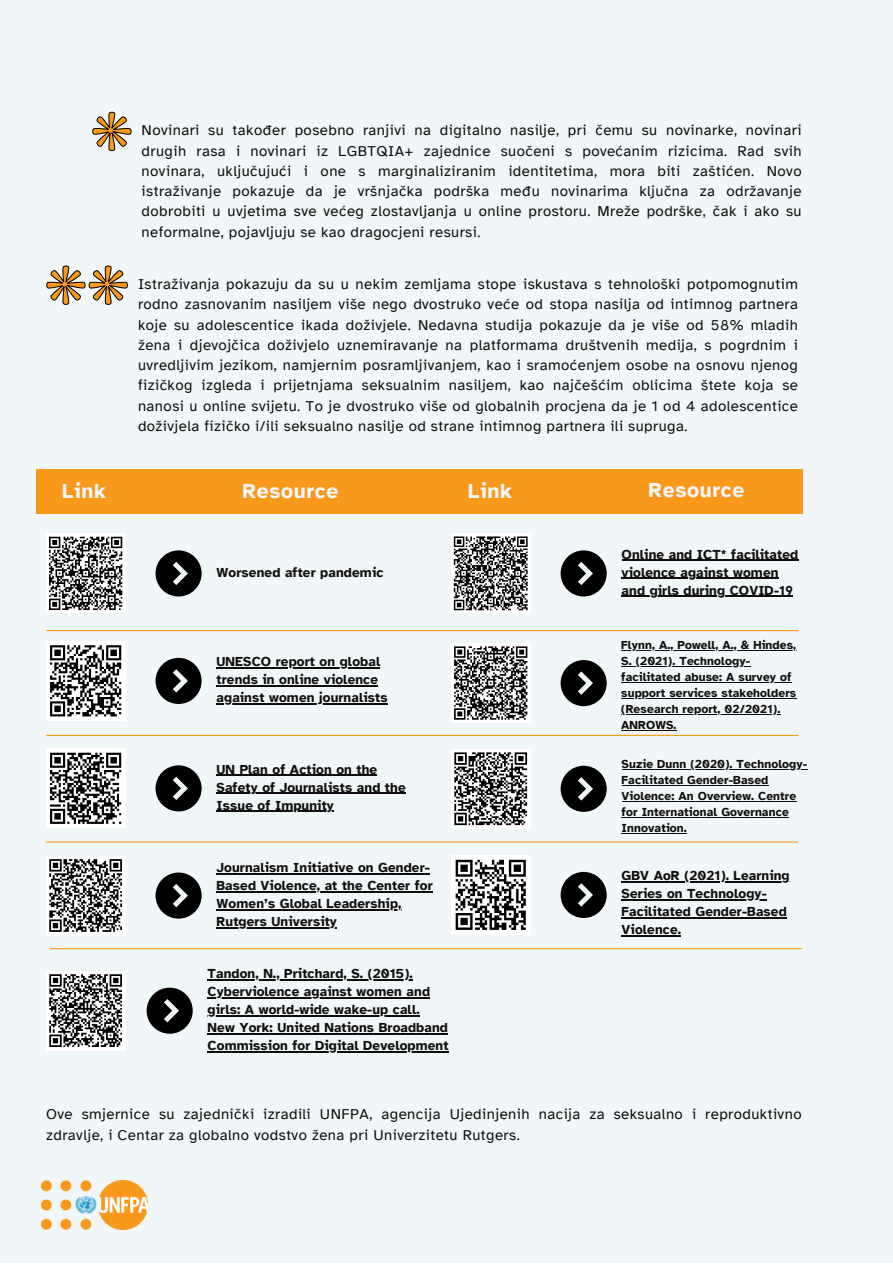
<style>
.page{position:relative;width:893px;height:1264px;background:#fff}
.page>*{position:absolute;margin:0;border:0;box-sizing:border-box;transform-origin:0 0}
.t1{font:700 21px "Atkinson Hyperlegible";letter-spacing:.03em;color:#f1f6f9}
.t2{font:15px/20.2px "Atkinson Hyperlegible";letter-spacing:.03em;color:#100f0d;text-align:justify}
.t3{font:700 13.5px/18px "Atkinson Hyperlegible";letter-spacing:.01em;color:#100f0d}
.t4{font:700 12px/16px "Atkinson Hyperlegible";letter-spacing:.01em;color:#100f0d}
</style>
<div class="page">
<div style="left:0;top:0;width:892px;height:1262px;background:#f1f6f9"></div>
<svg style="left:92px;top:112px;width:39px;height:39px"></svg>
<svg style="left:46px;top:265px;width:82px;height:40px"></svg>
<div style="left:36px;top:470px;width:766px;height:44px;background:#f8991c"></div>
<div style="left:46px;top:533px;width:79px;height:80px;background:#fff"></div>
<svg style="left:49px;top:536px;width:74px;height:74px"></svg>
<div style="left:46px;top:641px;width:79px;height:79px;background:#fff"></div>
<svg style="left:50px;top:645px;width:72px;height:72px"></svg>
<svg style="left:155px;top:550px;width:47px;height:46px"></svg>
<div style="left:46px;top:748px;width:79px;height:80px;background:#fff"></div>
<svg style="left:50px;top:752px;width:72px;height:72px"></svg>
<div style="left:46px;top:855px;width:79px;height:80px;background:#fff"></div>
<svg style="left:49px;top:859px;width:73px;height:73px"></svg>
<div style="left:46px;top:970px;width:79px;height:80px;background:#fff"></div>
<svg style="left:49px;top:974px;width:73px;height:73px"></svg>
<img style="left:41px;top:1180px;width:106px;height:49px">
<hr style="left:46px;top:630px;width:752px;height:1px;background:#f8991c">
<hr style="left:46px;top:735px;width:752px;height:1px;background:#f8991c">
<hr style="left:46px;top:841px;width:752px;height:1px;background:#f8991c">
<hr style="left:50px;top:948px;width:752px;height:1px;background:#f8991c">
<hr style="left:216px;top:667px;width:164px;height:1px;background:#100f0d">
<hr style="left:216px;top:685px;width:162px;height:1px;background:#100f0d">
<hr style="left:216px;top:703px;width:172px;height:1px;background:#100f0d">
<svg style="left:155px;top:658px;width:47px;height:46px"></svg>
<hr style="left:216px;top:774px;width:161px;height:2px;background:#100f0d">
<hr style="left:216px;top:792px;width:190px;height:2px;background:#100f0d">
<hr style="left:216px;top:810px;width:118px;height:2px;background:#100f0d">
<svg style="left:155px;top:765px;width:47px;height:46px"></svg>
<hr style="left:216px;top:873px;width:214px;height:1px;background:#100f0d">
<hr style="left:216px;top:891px;width:217px;height:1px;background:#100f0d">
<hr style="left:216px;top:909px;width:185px;height:1px;background:#100f0d">
<hr style="left:216px;top:927px;width:121px;height:1px;background:#100f0d">
<svg style="left:155px;top:872px;width:47px;height:46px"></svg>
<hr style="left:208px;top:979px;width:205px;height:1px;background:#100f0d">
<hr style="left:208px;top:997px;width:222px;height:1px;background:#100f0d">
<hr style="left:208px;top:1015px;width:212px;height:1px;background:#100f0d">
<hr style="left:208px;top:1033px;width:240px;height:1px;background:#100f0d">
<hr style="left:208px;top:1051px;width:240px;height:1px;background:#100f0d">
<svg style="left:147px;top:987px;width:46px;height:46px"></svg>
<hr style="left:621px;top:560px;width:177px;height:1px;background:#100f0d">
<hr style="left:621px;top:578px;width:157px;height:1px;background:#100f0d">
<hr style="left:621px;top:596px;width:172px;height:1px;background:#100f0d">
<div style="left:451px;top:533px;width:79px;height:80px;background:#fff"></div>
<svg style="left:453px;top:536px;width:75px;height:75px"></svg>
<svg style="left:560px;top:550px;width:46px;height:46px"></svg>
<hr style="left:621px;top:650px;width:175px;height:1px;background:#100f0d">
<hr style="left:621px;top:666px;width:129px;height:1px;background:#100f0d">
<hr style="left:621px;top:682px;width:170px;height:1px;background:#100f0d">
<hr style="left:621px;top:698px;width:175px;height:1px;background:#100f0d">
<hr style="left:621px;top:714px;width:159px;height:1px;background:#100f0d">
<hr style="left:621px;top:730px;width:55px;height:1px;background:#100f0d">
<div style="left:451px;top:643px;width:79px;height:80px;background:#fff"></div>
<svg style="left:454px;top:646px;width:74px;height:74px"></svg>
<svg style="left:560px;top:660px;width:46px;height:46px"></svg>
<hr style="left:621px;top:768px;width:186px;height:1px;background:#100f0d">
<hr style="left:621px;top:784px;width:147px;height:1px;background:#100f0d">
<hr style="left:621px;top:800px;width:175px;height:1px;background:#100f0d">
<hr style="left:621px;top:816px;width:167px;height:1px;background:#100f0d">
<hr style="left:621px;top:832px;width:66px;height:1px;background:#100f0d">
<div style="left:451px;top:748px;width:79px;height:80px;background:#fff"></div>
<svg style="left:454px;top:752px;width:74px;height:74px"></svg>
<svg style="left:560px;top:765px;width:46px;height:46px"></svg>
<hr style="left:621px;top:881px;width:168px;height:1px;background:#100f0d">
<hr style="left:621px;top:899px;width:145px;height:1px;background:#100f0d">
<hr style="left:621px;top:917px;width:165px;height:1px;background:#100f0d">
<hr style="left:621px;top:935px;width:60px;height:1px;background:#100f0d">
<div style="left:451px;top:855px;width:79px;height:79px;background:#fff"></div>
<svg style="left:455px;top:859px;width:71px;height:71px"></svg>
<svg style="left:560px;top:871px;width:46px;height:47px"></svg>
<p class="t2" style="left:142px;top:120px;width:661px">Novinari su također posebno ranjivi na digitalno nasilje, pri čemu su novinarke, novinari drugih rasa i novinari iz LGBTQIA+ zajednice suočeni s povećanim rizicima. Rad svih novinara, uključujući i one s marginaliziranim identitetima, mora biti zaštićen. Novo istraživanje pokazuje da je vršnjačka podrška među novinarima ključna za održavanje dobrobiti u uvjetima sve većeg zlostavljanja u online prostoru. Mreže podrške, čak i ako su neformalne, pojavljuju se kao dragocjeni resursi.</p>
<p class="t2" style="left:138px;top:274px;width:661px">Istraživanja pokazuju da su u nekim zemljama stope iskustava s tehnološki potpomognutim rodno zasnovanim nasiljem više nego dvostruko veće od stopa nasilja od intimnog partnera koje su adolescentice ikada doživjele. Nedavna studija pokazuje da je više od 58% mladih žena i djevojčica doživjelo uznemiravanje na platformama društvenih medija, s pogrdnim i uvredljivim jezikom, namjernim posramljivanjem, kao i sramoćenjem osobe na osnovu njenog fizičkog izgleda i prijetnjama seksualnim nasiljem, kao najčešćim oblicima štete koja se nanosi u online svijetu. To je dvostruko više od globalnih procjena da je 1 od 4 adolescentice doživjela fizičko i/ili seksualno nasilje od strane intimnog partnera ili supruga.</p>
<p class="t1" style="left:62px;top:478px;width:45px">Link</p>
<p class="t1" style="left:242px;top:477px;width:97px">Resource</p>
<p class="t1" style="left:468px;top:477px;width:45px">Link</p>
<p class="t1" style="left:648px;top:477px;width:97px">Resource</p>
<p class="t3" style="left:216px;top:563px;width:168px">Worsened after pandemic</p>
<p class="t3" style="left:216px;top:652px;width:173px">UNESCO report on global trends in online violence against women journalists</p>
<p class="t3" style="left:216px;top:760px;width:191px">UN Plan of Action on the<br>Safety of Journalists and the<br>Issue of Impunity</p>
<p class="t3" style="left:216px;top:858px;width:218px">Journalism Initiative on Gender-<br>Based Violence, at the Center for<br>Women’s Global Leadership,<br>Rutgers University</p>
<p class="t3" style="left:208px;top:964px;width:242px">Tandon, N., Pritchard, S. (2015).<br>Cyberviolence against women and girls: A world-wide wake-up call.<br>New York: United Nations Broadband Commission for Digital Development</p>
<p class="t3" style="left:621px;top:545px;width:178px">Online and ICT* facilitated violence against women and girls during COVID-19</p>
<p class="t4" style="left:621px;top:637px;width:177px">Flynn, A., Powell, A., &amp; Hindes,<br>S. (2021). Technology&shy;facilitated abuse: A survey of support services stakeholders (Research report, 02/2021).<br>ANROWS.</p>
<p class="t4" style="left:621px;top:755px;width:187px">Suzie Dunn (2020). Technology-<br>Facilitated Gender-Based<br>Violence: An Overview. Centre for International Governance<br>Innovation.</p>
<p class="t3" style="left:621px;top:866px;width:169px">GBV AoR (2021). Learning<br>Series on Technology-<br>Facilitated Gender-Based<br>Violence.</p>
<p class="t2" style="left:46px;top:1104px;width:756px">Ove smjernice su zajednički izradili UNFPA, agencija Ujedinjenih nacija za seksualno i reproduktivno zdravlje, i Centar za globalno vodstvo žena pri Univerzitetu Rutgers.</p>
</div>
